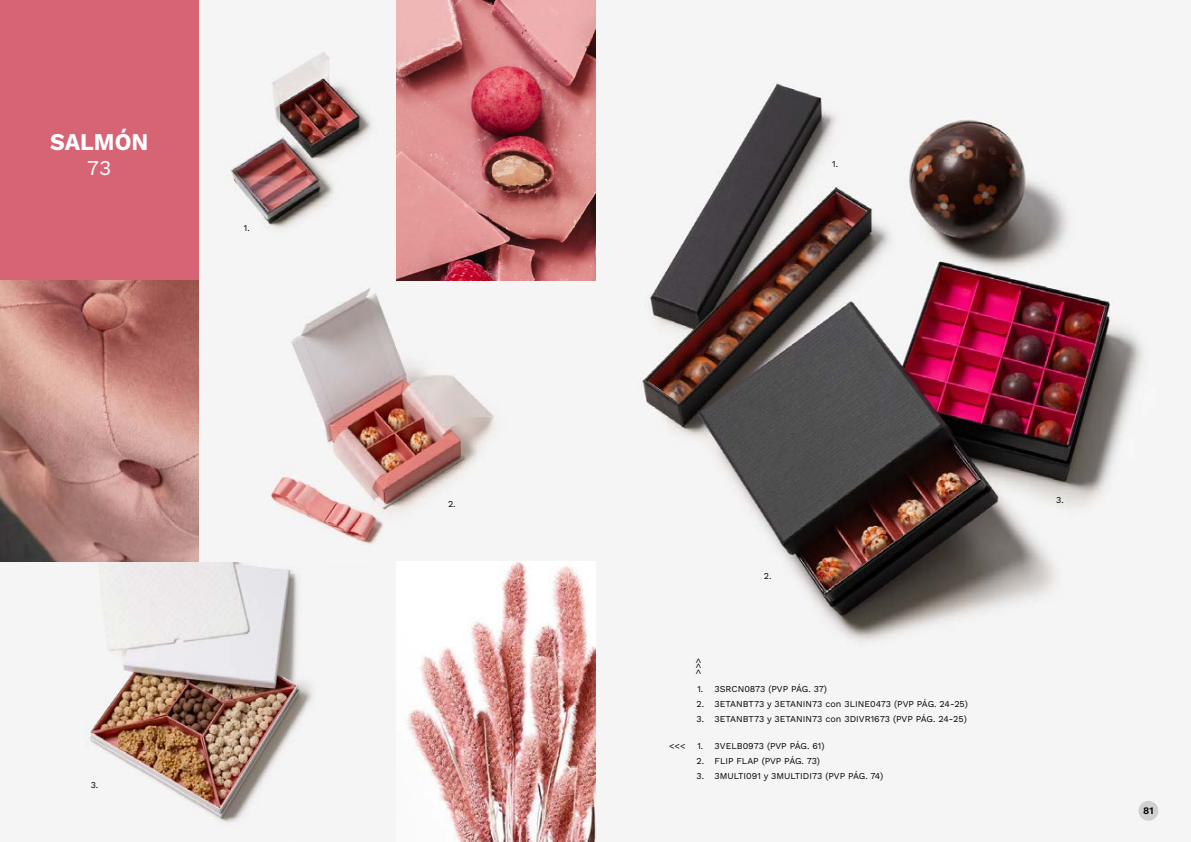
<style>
.page{position:relative;width:1191px;height:842px;background:#fff}
.page>*{position:absolute;margin:0;border:0;box-sizing:border-box;transform-origin:0 0}
.t1{font:700 24px "Work Sans";color:#fff;scale:.95 1}
.t2{font:21px "Work Sans";color:#fff}
.t3{font:600 10px "Work Sans";color:#000}
.t4{font:9px "Work Sans";color:#000}
</style>
<div class="page">
<img style="left:595px;top:0;width:564px;height:842px">
<img style="left:0;top:561px;width:319px;height:266px">
<svg style="left:198px;top:281px;width:309px;height:280px;fill:#f5f5f5"></svg>
<img style="left:198px;top:0;width:397px;height:281px">
<div style="left:0;top:0;width:198px;height:281px;background:#d76475"></div>
<svg style="left:0;top:281px;width:198px;height:280px;background:#b7817a"></svg>
<img style="left:407px;top:562px;width:188px;height:280px">
<div style="left:1138px;top:801px;width:20px;height:20px;background:#d0d0d0;border-radius:50%"></div>
<h1 class="t1" style="left:50px;top:123px;width:105px">SALMÓN</h1>
<h2 class="t2" style="left:87px;top:152px;width:26px">73</h2>
<p class="t4" style="left:244px;top:221px;width:7px">1.</p>
<p class="t4" style="left:91px;top:778px;width:9px">3.</p>
<p class="t4" style="left:448px;top:497px;width:9px">2.</p>
<p class="t4" style="left:832px;top:157px;width:7px">1.</p>
<p class="t4" style="left:705px;top:658px;width:18px;rotate:90deg">&lt;&lt;&lt;</p>
<p class="t4" style="left:763px;top:569px;width:9px">2.</p>
<p class="t4" style="left:697px;top:682px;width:131px">1. 3SRCN0873 (PVP PÁG. 37)</p>
<p class="t4" style="left:696px;top:697px;width:273px">2. 3ETANBT73 y 3ETANIN73 con 3LINE0473 (PVP PÁG. 24-25)</p>
<p class="t4" style="left:696px;top:712px;width:272px">3. 3ETANBT73 y 3ETANIN73 con 3DIVR1673 (PVP PÁG. 24-25)</p>
<p class="t4" style="left:669px;top:739px;width:18px">&lt;&lt;&lt;</p>
<p class="t4" style="left:697px;top:739px;width:129px">1. 3VELB0973 (PVP PÁG. 61)</p>
<p class="t4" style="left:696px;top:754px;width:125px">2. FLIP FLAP (PVP PÁG. 73)</p>
<p class="t4" style="left:696px;top:769px;width:188px">3. 3MULTI091 y 3MULTIDI73 (PVP PÁG. 74)</p>
<p class="t4" style="left:1056px;top:493px;width:9px">3.</p>
<p class="t3" style="left:1143px;top:803px;width:12px">81</p>
</div>
